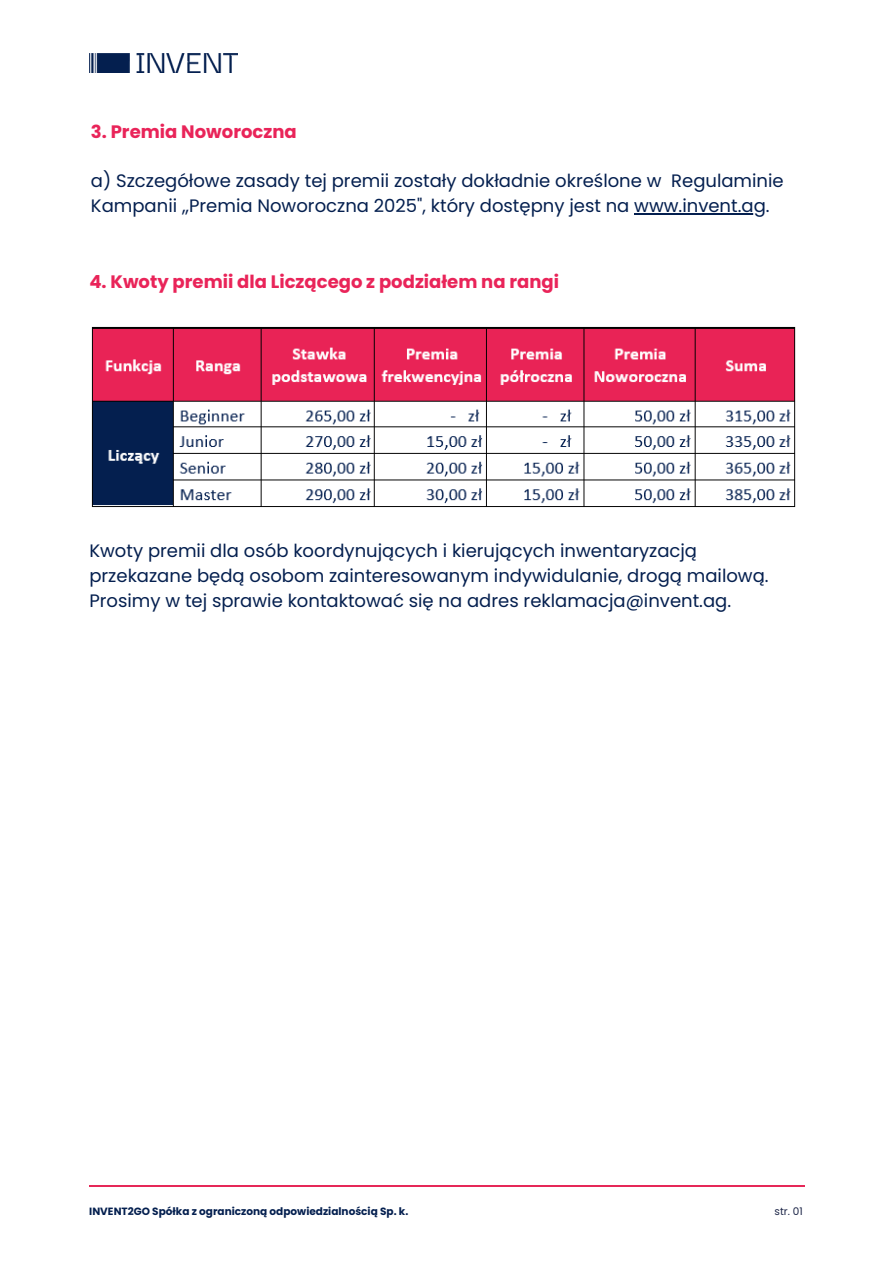
<style>
.page{position:relative;width:894px;height:1264px;background:#fff}
.page>*{position:absolute;margin:0;border:0;box-sizing:border-box;transform-origin:0 0}
.t1{font:18px/24.8px "Poppins";color:#041f4f}
.t2{font:700 18px "Poppins";color:#e92459}
.t3{font:700 10.5px "Poppins";color:#041f4f}
.t4{font:10.5px "Poppins";color:#1e2749}
</style>
<div class="page">
<hr style="left:89px;top:1185px;width:715px;height:1px;background:#e62858">
<img style="left:89px;top:53px;width:149px;height:20px">
<img style="left:91px;top:326px;width:705px;height:181px">
<hr style="left:634px;top:213px;width:131px;height:1px;background:#041f4f">
<p class="t2" style="left:91px;top:119px;width:207px">3. Premia Noworoczna</p>
<h2 class="t1" style="left:91px;top:168px;width:694px">a) Szczegółowe zasady tej premii zostały dokładnie określone w Regulaminie<br>Kampanii ,,Premia Noworoczna 2025", który dostępny jest na www.invent.ag.</h2>
<p class="t2" style="left:89px;top:269px;width:471px">4. Kwoty premii dla Liczącego z podziałem na rangi</p>
<p class="t1" style="left:89px;top:538px;width:680px">Kwoty premii dla osób koordynujących i kierujących inwentaryzacją przekazane będą osobom zainteresowanym indywidulanie, drogą mailową.<br>Prosimy w tej sprawie kontaktować się na adres reklamacja@invent.ag.</p>
<h2 class="t3" style="left:89px;top:1203px;width:320px">INVENT2GO Spółka z ograniczoną odpowiedzialnością Sp. k.</h2>
<h1 class="t4" style="left:774px;top:1203px;width:30px">str. 01</h1>
</div>
